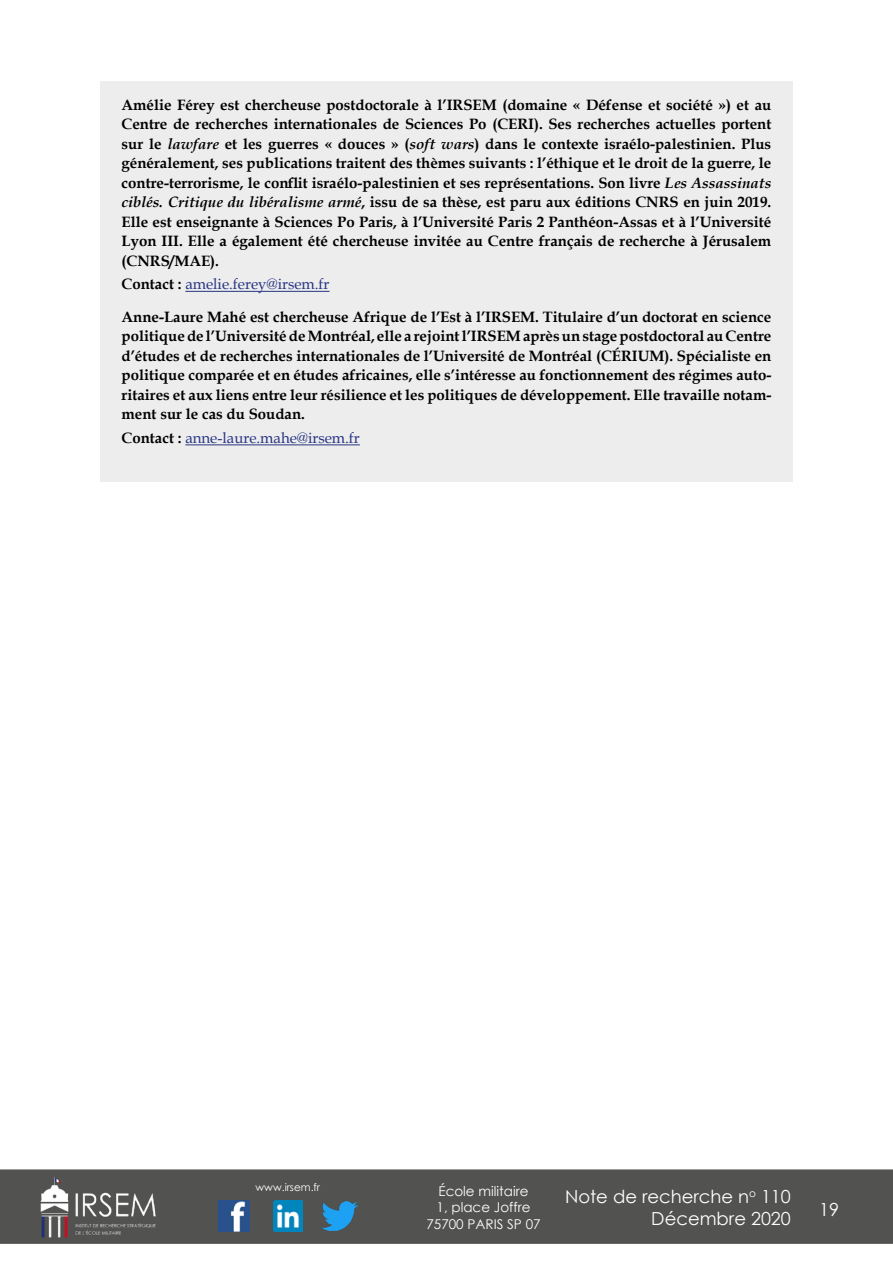
<style>
.page{position:relative;width:893px;height:1263px;background:#fff}
.page>*{position:absolute;margin:0;border:0;box-sizing:border-box;transform-origin:0 0}
.t1{font:18px/21.6px "Century Gothic";color:#fff;text-align:right}
.t2{font:700 15px/19.5px "Book Antiqua";color:#000;text-align:justify}
.t3{font:15px "Book Antiqua";color:#283583}
.t4{font:13.5px/16.2px "Century Gothic";color:#fff;text-align:center}
.t5{font:10.5px "Century Gothic";color:#fff}
.s1{font-style:italic}
.s2{font-weight:400;color:#283583}
.s3{font-weight:700;color:#000}
</style>
<div class="page">
<div style="left:0;top:1169px;width:893px;height:75px;background:#525251"></div>
<img style="left:39px;top:1169px;width:117px;height:75px">
<img style="left:322px;top:1201px;width:36px;height:30px">
<img style="left:218px;top:1200px;width:31px;height:32px">
<img style="left:274px;top:1200px;width:28px;height:32px">
<div style="left:100px;top:82px;width:693px;height:400px;background:#ededed"></div>
<hr style="left:185px;top:291px;width:145px;height:1px;background:#283583">
<hr style="left:185px;top:444px;width:175px;height:1px;background:#283583">
<p class="t2" style="left:122px;top:95px;width:651px">Amélie Férey est chercheuse postdoctorale à l’IRSEM (domaine « Défense et société ») et au Centre de recherches internationales de Sciences Po (CERI). Ses recherches actuelles portent sur le <span class="s1">lawfare</span> et les guerres « douces » (<span class="s1">soft wars</span>) dans le contexte israélo-palestinien. Plus généralement, ses publications traitent des thèmes suivants : l’éthique et le droit de la guerre, le contre-terrorisme, le conflit israélo-palestinien et ses représentations. Son livre <span class="s1">Les Assassinats ciblés. Critique du libéralisme armé</span>, issu de sa thèse, est paru aux éditions CNRS en juin 2019.<br>Elle est enseignante à Sciences Po Paris, à l’Université Paris 2 Panthéon-Assas et à l’Université Lyon III. Elle a également été chercheuse invitée au Centre français de recherche à Jérusalem (CNRS/MAE).</p>
<p class="t2" style="left:122px;top:268px;width:651px;line-height:32.2px">Contact : <span class="s2">amelie.ferey@irsem.fr<br></span>Anne-Laure Mahé est chercheuse Afrique de l’Est à l’IRSEM. Titulaire d’un doctorat en science</p>
<p class="t2" style="left:122px;top:326px;width:651px">politique de l’Université de Montréal, elle a rejoint l’IRSEM après un stage postdoctoral au Centre d’études et de recherches internationales de l’Université de Montréal (CÉRIUM). Spécialiste en politique comparée et en études africaines, elle s’intéresse au fonctionnement des régimes auto&shy;ritaires et aux liens entre leur résilience et les politiques de développement. Elle travaille notam&shy;ment sur le cas du Soudan.</p>
<p class="t3" style="left:122px;top:427px;width:240px"><span class="s3">Contact :</span> anne-laure.mahe@irsem.fr</p>
<p class="t5" style="left:256px;top:1179px;width:66px">www.irsem.fr</p>
<p class="t4" style="left:426px;top:1183px;width:116px">École militaire<br>1, place Joffre<br>75700 PARIS SP 07</p>
<p class="t1" style="left:565px;top:1185px;width:227px">Note de recherche n<sup>o</sup> 110<br>Décembre 2020</p>
<p class="t1" style="left:819px;top:1198px;width:21px">19</p>
</div>
